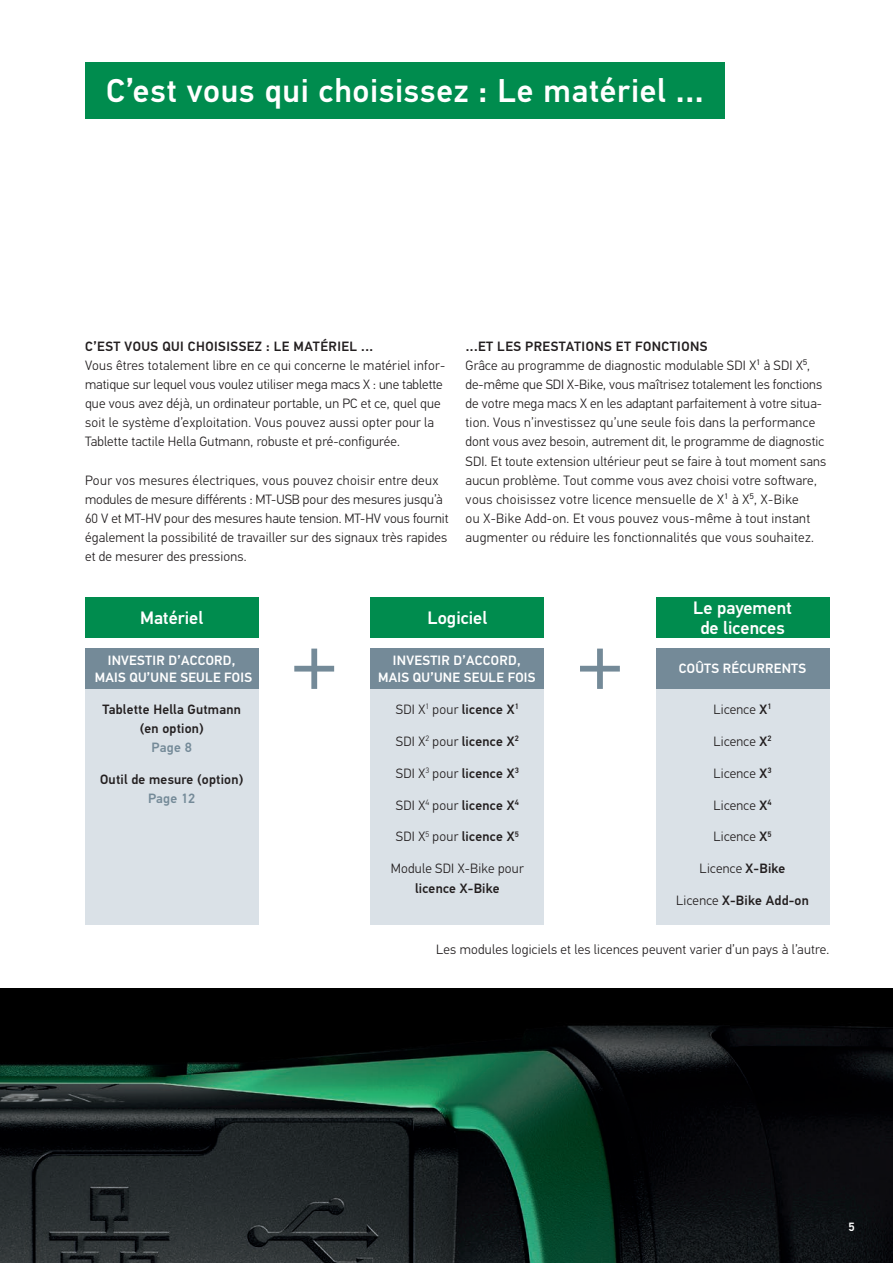
<style>
.page{position:relative;width:893px;height:1263px;background:#fff}
.page>*{position:absolute;margin:0;border:0;box-sizing:border-box;transform-origin:0 0}
.t1{font:90.3px "Hella DIN Universal";color:#748a98}
.t2{font:500 33px "Hella DIN Universal";letter-spacing:.02em;color:#fff}
.t3{font:500 18px/19.5px "Hella DIN Universal";color:#fff;text-align:center}
.t4{font:300 13.5px/19.2px "Hella DIN Universal";letter-spacing:.015em;color:#231f20}
.t5{font:500 13.5px/16.5px "Hella DIN Universal";letter-spacing:.02em;color:#fff;text-align:center}
.t6{font:500 13.5px/19.2px "Hella DIN Universal";letter-spacing:.015em;color:#231f20;text-align:center}
.t7{font:500 13.5px "Hella DIN Universal";letter-spacing:.035em;color:#231f20}
.t8{font:500 13.5px "Hella DIN Universal";letter-spacing:.015em;color:#748a98}
.t9{font:500 12px "Hella DIN Universal";color:#fff}
.s1{font-weight:500}
.s2{font-weight:300}
</style>
<div class="page">
<img style="left:0;top:989px;width:893px;height:274px">
<div style="left:85px;top:62px;width:639px;height:57px;background:#008c4e"></div>
<div style="left:656px;top:689px;width:173px;height:236px;background:#dae1e7"></div>
<div style="left:656px;top:648px;width:173px;height:41px;background:#748a98"></div>
<div style="left:656px;top:597px;width:173px;height:41px;background:#008c4e"></div>
<div style="left:371px;top:689px;width:173px;height:236px;background:#dae1e7"></div>
<div style="left:371px;top:597px;width:173px;height:41px;background:#008c4e"></div>
<div style="left:370px;top:648px;width:173px;height:41px;background:#748a98"></div>
<div style="left:85px;top:689px;width:173px;height:236px;background:#dae1e7"></div>
<div style="left:85px;top:648px;width:173px;height:41px;background:#748a98"></div>
<div style="left:85px;top:597px;width:173px;height:41px;background:#008c4e"></div>
<h2 class="t2" style="left:106px;top:70px;width:599px">C’est vous qui choisissez : Le matériel ...</h2>
<p class="t7" style="left:85px;top:338px;width:289px">C’EST VOUS QUI CHOISISSEZ : LE MATÉRIEL ...</p>
<p class="t4" style="left:85px;top:357px;width:362px">Vous êtres totalement libre en ce qui concerne le matériel infor&shy;matique sur lequel vous voulez utiliser mega macs X : une tablette que vous avez déjà, un ordinateur portable, un PC et ce, quel que soit le système d’exploitation. Vous pouvez aussi opter pour la Tablette tactile Hella Gutmann, robuste et pré-configurée.</p>
<p class="t4" style="left:85px;top:471px;width:365px">Pour vos mesures électriques, vous pouvez choisir entre deux modules de mesure différents : MT-USB pour des mesures jusqu’à 60 V et MT-HV pour des mesures haute tension. MT-HV vous fournit également la possibilité de travailler sur des signaux très rapides et de mesurer des pressions.</p>
<p class="t7" style="left:466px;top:338px;width:243px">...ET LES PRESTATIONS ET FONCTIONS</p>
<p class="t4" style="left:466px;top:357px;width:362px">Grâce au programme de diagnostic modulable SDI X¹ à SDI X⁵, de-même que SDI X-Bike, vous maîtrisez totalement les fonctions de votre mega macs X en les adaptant parfaitement à votre situa&shy;tion. Vous n’investissez qu’une seule fois dans la performance dont vous avez besoin, autrement dit, le programme de diagnostic SDI. Et toute extension ultérieur peut se faire à tout moment sans aucun problème. Tout comme vous avez choisi votre software, vous choisissez votre licence mensuelle de X¹ à X⁵, X-Bike<br>ou X-Bike Add-on. Et vous pouvez vous-même à tout instant augmenter ou réduire les fonctionnalités que vous souhaitez.</p>
<h3 class="t3" style="left:140px;top:610px;width:64px">Matériel</h3>
<p class="t5" style="left:95px;top:653px;width:159px">INVESTIR D’ACCORD,<br>MAIS QU’UNE SEULE FOIS</p>
<p class="t6" style="left:103px;top:701px;width:140px">Tablette Hella Gutmann (en option)</p>
<p class="t8" style="left:152px;top:739px;width:42px">Page 8</p>
<p class="t6" style="left:100px;top:771px;width:145px">Outil de mesure (option)</p>
<p class="t8" style="left:148px;top:790px;width:49px">Page 12</p>
<h3 class="t3" style="left:428px;top:610px;width:61px">Logiciel</h3>
<p class="t5" style="left:378px;top:653px;width:159px">INVESTIR D’ACCORD,<br>MAIS QU’UNE SEULE FOIS</p>
<h1 class="t1" style="left:292px;top:610px;width:47px">+</h1>
<h1 class="t1" style="left:577px;top:610px;width:47px">+</h1>
<p class="t4" style="left:396px;top:700px;width:124px">SDI X<sup>1</sup> pour <span class="s1">licence X</span><sup>1</sup></p>
<p class="t4" style="left:396px;top:732px;width:124px">SDI X<sup>2</sup> pour <span class="s1">licence X</span><sup>2</sup></p>
<p class="t4" style="left:396px;top:764px;width:124px">SDI X<sup>3</sup> pour <span class="s1">licence X</span><sup>3</sup></p>
<p class="t4" style="left:396px;top:796px;width:124px">SDI X<sup>4</sup> pour <span class="s1">licence X</span><sup>4</sup></p>
<p class="t4" style="left:396px;top:828px;width:124px">SDI X<sup>5</sup> pour <span class="s1">licence X</span><sup>5</sup></p>
<p class="t4" style="left:391px;top:860px;width:134px">Module SDI X-Bike pour</p>
<p class="t6" style="left:415px;top:879px;width:86px">licence X-Bike</p>
<h3 class="t3" style="left:693px;top:600px;width:100px">Le payement de licences</h3>
<p class="t5" style="left:679px;top:662px;width:129px">COÛTS RÉCURRENTS</p>
<p class="t4" style="left:713px;top:700px;width:60px">Licence <span class="s1">X</span><sup>1</sup></p>
<p class="t4" style="left:713px;top:732px;width:60px">Licence <span class="s1">X</span><sup>2</sup></p>
<p class="t4" style="left:713px;top:764px;width:60px">Licence <span class="s1">X</span><sup>3</sup></p>
<p class="t4" style="left:713px;top:796px;width:60px">Licence <span class="s1">X</span><sup>4</sup></p>
<p class="t4" style="left:713px;top:828px;width:60px">Licence <span class="s1">X</span><sup>5</sup></p>
<p class="t4" style="left:700px;top:860px;width:87px">Licence <span class="s1">X-Bike</span></p>
<p class="t6" style="left:676px;top:892px;width:134px"><span class="s2">Licence</span> X-Bike Add-on</p>
<p class="t4" style="left:436px;top:941px;width:395px">Les modules logiciels et les licences peuvent varier d’un pays à l’autre.</p>
<p class="t9" style="left:848px;top:1219px;width:8px">5</p>
</div>
